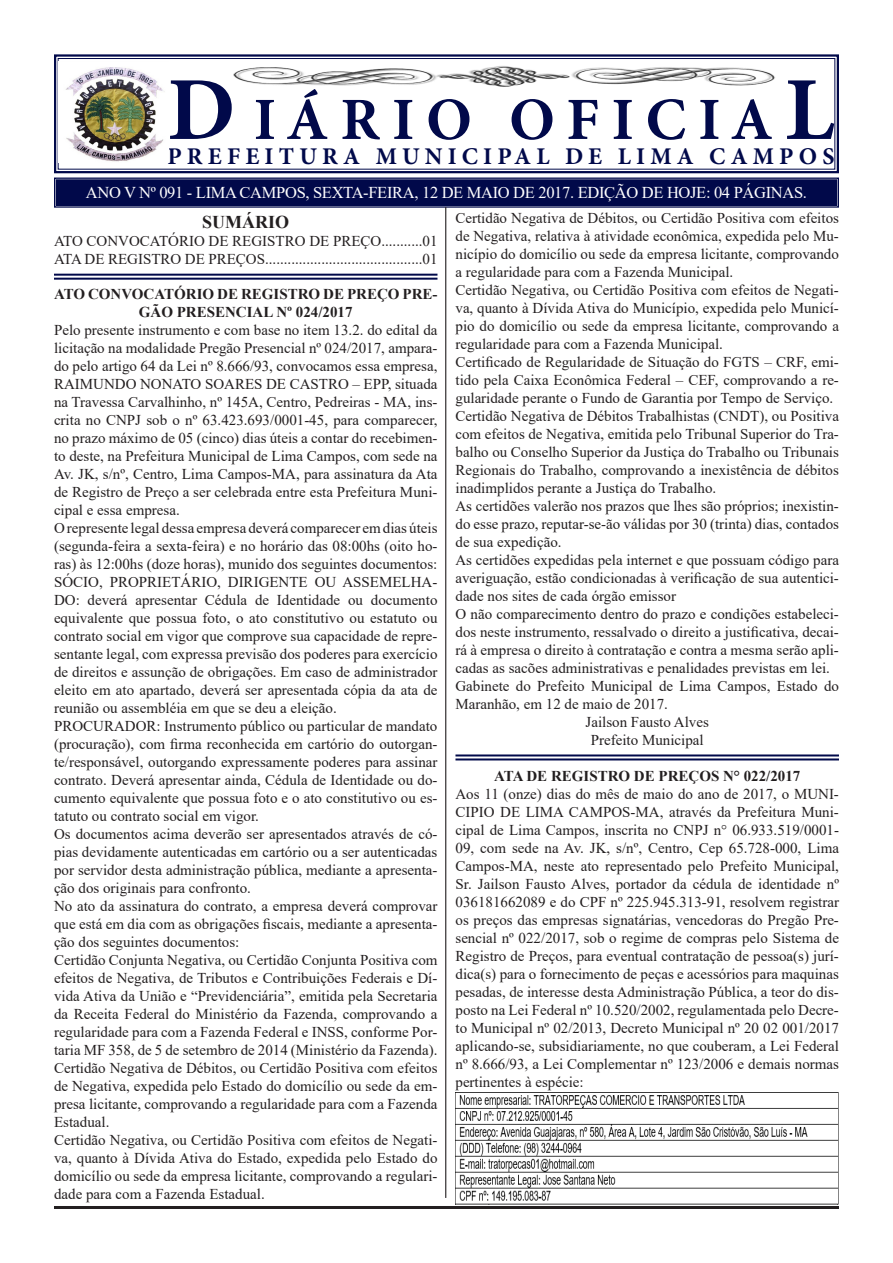
<style>
.page{position:relative;width:893px;height:1263px;background:#fff}
.page>*{position:absolute;margin:0;border:0;box-sizing:border-box;transform-origin:0 0}
.t1{font:700 60px "Minion Pro";letter-spacing:.19em;color:#01094a}
.t2{font:700 24px "Minion Pro";letter-spacing:.215em;color:#01094a}
.t3{font:700 18px "Times New Roman";color:#231f20}
.t4{font:16.5px "Times New Roman";letter-spacing:-.02em;color:#fff}
.t5{font:15px/18px "Times New Roman";color:#231f20;text-align:justify}
.t6{font:700 15px/18px "Times New Roman";color:#231f20;text-align:center}
.s1{font-size:90px}
</style>
<div class="page">
<svg style="left:54px;top:54px;width:785px;height:120px"></svg>
<div style="left:58px;top:58px;width:777px;height:112px;border:1px solid #01094a"></div>
<svg style="left:54px;top:177px;width:785px;height:31px;background:#111855"></svg>
<div style="left:56px;top:179px;width:781px;height:27px;border:1px solid #01094a"></div>
<div style="left:57px;top:181px;width:779px;height:23px;border:1px solid #01094a"></div>
<hr style="left:54px;top:1206px;width:785px;height:3px;background:#231f20">
<hr style="left:54px;top:274px;width:383px;height:2px;background:#01094a">
<hr style="left:54px;top:278px;width:383px;height:2px;background:#01094a">
<hr style="left:445px;top:207px;width:1px;height:991px;background:#231f20">
<img style="left:58px;top:62px;width:111px;height:101px">
<img style="left:230px;top:66px;width:550px;height:21px">
<hr style="left:455px;top:754px;width:384px;height:2px;background:#01094a">
<hr style="left:455px;top:758px;width:384px;height:2px;background:#01094a">
<img style="left:455px;top:1092px;width:384px;height:112px">
<p class="t1" style="left:167px;top:77px;width:669px"><span class="s1">D</span>IÁRIO OFICIA<span class="s1">L</span></p>
<p class="t2" style="left:168px;top:140px;width:668px">PREFEITURA MUNICIPAL DE LIMA CAMPOS</p>
<p class="t4" style="left:86px;top:181px;width:723px">ANO V Nº 091 - LIMA CAMPOS, SEXTA-FEIRA, 12 DE MAIO DE 2017. EDIÇÃO DE HOJE: 04 PÁGINAS.</p>
<p class="t3" style="left:202px;top:209px;width:88px">SUMÁRIO</p>
<p class="t5" style="left:54px;top:232px;width:385px">ATO CONVOCATÓRIO DE REGISTRO DE PREÇO...........01</p>
<p class="t5" style="left:54px;top:250px;width:385px">ATA DE REGISTRO DE PREÇOS..........................................01</p>
<p class="t6" style="left:54px;top:285px;width:385px">ATO CONVOCATÓRIO DE REGISTRO DE PREÇO PRE-<br>GÃO PRESENCIAL Nº 024/2017</p>
<p class="t5" style="left:54px;top:321px;width:385px">Pelo presente instrumento e com base no item 13.2. do edital da licitação na modalidade Pregão Presencial nº 024/2017, ampara&shy;do pelo artigo 64 da Lei nº 8.666/93, convocamos essa empresa, RAIMUNDO NONATO SOARES DE CASTRO – EPP, situada na Travessa Carvalhinho, nº 145A, Centro, Pedreiras - MA, ins&shy;crita no CNPJ sob o nº 63.423.693/0001-45, para comparecer, no prazo máximo de 05 (cinco) dias úteis a contar do recebimen&shy;to deste, na Prefeitura Municipal de Lima Campos, com sede na Av. JK, s/nº, Centro, Lima Campos-MA, para assinatura da Ata de Registro de Preço a ser celebrada entre esta Prefeitura Muni&shy;cipal e essa empresa.</p>
<p class="t5" style="left:54px;top:519px;width:385px">O represente legal dessa empresa deverá comparecer em dias úteis (segunda-feira a sexta-feira) e no horário das 08:00hs (oito ho&shy;ras) às 12:00hs (doze horas), munido dos seguintes documentos:</p>
<p class="t5" style="left:54px;top:573px;width:385px">SÓCIO, PROPRIETÁRIO, DIRIGENTE OU ASSEMELHA-DO: deverá apresentar Cédula de Identidade ou documento equivalente que possua foto, o ato constitutivo ou estatuto ou contrato social em vigor que comprove sua capacidade de repre&shy;sentante legal, com expressa previsão dos poderes para exercício de direitos e assunção de obrigações. Em caso de administrador eleito em ato apartado, deverá ser apresentada cópia da ata de reunião ou assembléia em que se deu a eleição.</p>
<p class="t5" style="left:54px;top:717px;width:385px">PROCURADOR: Instrumento público ou particular de mandato (procuração), com firma reconhecida em cartório do outorgan&shy;te/responsável, outorgando expressamente poderes para assinar contrato. Deverá apresentar ainda, Cédula de Identidade ou do&shy;cumento equivalente que possua foto e o ato constitutivo ou es&shy;tatuto ou contrato social em vigor.</p>
<p class="t5" style="left:54px;top:825px;width:385px">Os documentos acima deverão ser apresentados através de có&shy;pias devidamente autenticadas em cartório ou a ser autenticadas por servidor desta administração pública, mediante a apresenta&shy;ção dos originais para confronto.</p>
<p class="t5" style="left:54px;top:897px;width:385px">No ato da assinatura do contrato, a empresa deverá comprovar que está em dia com as obrigações fiscais, mediante a apresenta&shy;ção dos seguintes documentos:</p>
<p class="t5" style="left:54px;top:951px;width:385px">Certidão Conjunta Negativa, ou Certidão Conjunta Positiva com efeitos de Negativa, de Tributos e Contribuições Federais e Dí&shy;vida Ativa da União e “Previdenciária”, emitida pela Secretaria da Receita Federal do Ministério da Fazenda, comprovando a regularidade para com a Fazenda Federal e INSS, conforme Por&shy;taria MF 358, de 5 de setembro de 2014 (Ministério da Fazenda).</p>
<p class="t5" style="left:54px;top:1059px;width:385px">Certidão Negativa de Débitos, ou Certidão Positiva com efeitos de Negativa, expedida pelo Estado do domicílio ou sede da em&shy;presa licitante, comprovando a regularidade para com a Fazenda Estadual.</p>
<p class="t5" style="left:54px;top:1131px;width:385px">Certidão Negativa, ou Certidão Positiva com efeitos de Negati&shy;va, quanto à Dívida Ativa do Estado, expedida pelo Estado do domicílio ou sede da empresa licitante, comprovando a regulari&shy;dade para com a Fazenda Estadual.</p>
<p class="t5" style="left:455px;top:208px;width:385px">Certidão Negativa de Débitos, ou Certidão Positiva com efeitos de Negativa, relativa à atividade econômica, expedida pelo Mu&shy;nicípio do domicílio ou sede da empresa licitante, comprovando a regularidade para com a Fazenda Municipal.</p>
<p class="t5" style="left:455px;top:280px;width:385px">Certidão Negativa, ou Certidão Positiva com efeitos de Negati&shy;va, quanto à Dívida Ativa do Município, expedida pelo Municí&shy;pio do domicílio ou sede da empresa licitante, comprovando a regularidade para com a Fazenda Municipal.</p>
<p class="t5" style="left:455px;top:352px;width:385px">Certificado de Regularidade de Situação do FGTS – CRF, emi&shy;tido pela Caixa Econômica Federal – CEF, comprovando a re&shy;gularidade perante o Fundo de Garantia por Tempo de Serviço.</p>
<p class="t5" style="left:455px;top:406px;width:385px">Certidão Negativa de Débitos Trabalhistas (CNDT), ou Positiva com efeitos de Negativa, emitida pelo Tribunal Superior do Tra&shy;balho ou Conselho Superior da Justiça do Trabalho ou Tribunais Regionais do Trabalho, comprovando a inexistência de débitos inadimplidos perante a Justiça do Trabalho.</p>
<p class="t5" style="left:455px;top:496px;width:385px">As certidões valerão nos prazos que lhes são próprios; inexistin&shy;do esse prazo, reputar-se-ão válidas por 30 (trinta) dias, contados de sua expedição.</p>
<p class="t5" style="left:455px;top:550px;width:385px">As certidões expedidas pela internet e que possuam código para averiguação, estão condicionadas à verificação de sua autentici&shy;dade nos sites de cada órgão emissor</p>
<p class="t5" style="left:455px;top:604px;width:385px">O não comparecimento dentro do prazo e condições estabeleci&shy;dos neste instrumento, ressalvado o direito a justificativa, decai&shy;rá à empresa o direito à contratação e contra a mesma serão apli&shy;cadas as sacões administrativas e penalidades previstas em lei.</p>
<p class="t5" style="left:455px;top:676px;width:385px">Gabinete do Prefeito Municipal de Lima Campos, Estado do<br>Maranhão, em 12 de maio de 2017.</p>
<p class="t5" style="left:586px;top:712px;width:125px">Jailson Fausto Alves</p>
<p class="t5" style="left:591px;top:730px;width:114px">Prefeito Municipal</p>
<p class="t6" style="left:494px;top:766px;width:308px">ATA DE REGISTRO DE PREÇOS N° 022/2017</p>
<p class="t5" style="left:455px;top:784px;width:385px">Aos 11 (onze) dias do mês de maio do ano de 2017, o MUNI-CIPIO DE LIMA CAMPOS-MA, através da Prefeitura Muni&shy;cipal de Lima Campos, inscrita no CNPJ n° 06.933.519/0001- 09, com sede na Av. JK, s/nº, Centro, Cep 65.728-000, Lima Campos-MA, neste ato representado pelo Prefeito Municipal, Sr. Jailson Fausto Alves, portador da cédula de identidade nº 036181662089 e do CPF nº 225.945.313-91, resolvem registrar os preços das empresas signatárias, vencedoras do Pregão Pre&shy;sencial nº 022/2017, sob o regime de compras pelo Sistema de Registro de Preços, para eventual contratação de pessoa(s) jurí&shy;dica(s) para o fornecimento de peças e acessórios para maquinas pesadas, de interesse desta Administração Pública, a teor do dis&shy;posto na Lei Federal nº 10.520/2002, regulamentada pelo Decre&shy;to Municipal nº 02/2013, Decreto Municipal nº 20 02 001/2017 aplicando-se, subsidiariamente, no que couberam, a Lei Federal nº 8.666/93, a Lei Complementar nº 123/2006 e demais normas pertinentes à espécie:</p>
</div>
